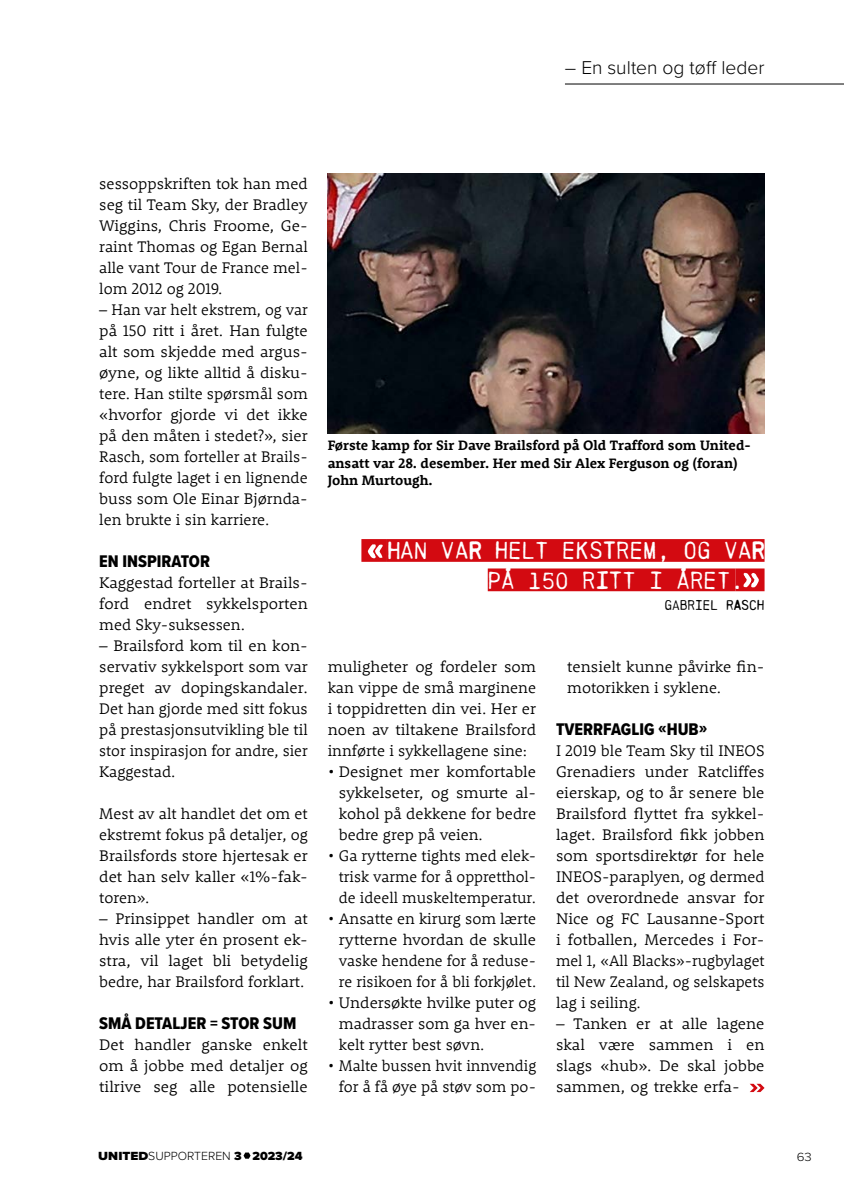
<style>
.page{position:relative;width:844px;height:1191px;background:#fff}
.page>*{position:absolute;margin:0;border:0;box-sizing:border-box;transform-origin:0 0}
.t1{font:52.5px "PRINTF";color:#fff}
.t2{font:24.5px/29.4px "PRINTF";color:#fff}
.t3{font:300 19.25px "Proxima Nova";color:#000}
.t4{font:17.5px "Proxima Nova Cond Extrabld";color:#000}
.t5{font:300 15.75px/21px "Rooney";color:#000;text-align:justify}
.t6{font:700 14px/17.5px "Rooney";color:#000}
.t7{font:14px "PRINTF";color:#000}
.t8{font:900 12.25px "Proxima Nova";color:#000;scale:1.09 1}
.t9{font:300 12.25px "Proxima Nova";color:#000;scale:1.09 1}
.s1{font-size:52.5px}
.s2{font-weight:300}
</style>
<div class="page">
<svg style="left:243px;top:1152px;width:7px;height:6px"></svg>
<svg style="left:750px;top:1083px;width:14px;height:9px"></svg>
<div style="left:361px;top:539px;width:26px;height:23px;background:#d30a11"></div>
<div style="left:387px;top:539px;width:377px;height:23px;background:#d30a11"></div>
<div style="left:487px;top:568px;width:248px;height:23px;background:#d30a11"></div>
<div style="left:735px;top:568px;width:29px;height:23px;background:#d30a11"></div>
<img style="left:327px;top:174px;width:437px;height:260px">
<hr style="left:564px;top:84px;width:279px;height:1px;background:#000">
<p class="t3" style="left:564px;top:53px;width:201px">– En sulten og tøff leder</p>
<p class="t5" style="left:99px;top:173px;width:210px">sessoppskriften tok han med seg til Team Sky, der Bradley Wiggins, Chris Froome, Ge&shy;raint Thomas og Egan Bernal alle vant Tour de France mel&shy;lom 2012 og 2019.</p>
<p class="t5" style="left:99px;top:299px;width:210px">– Han var helt ekstrem, og var på 150 ritt i året. Han fulgte alt som skjedde med argus&shy;øyne, og likte alltid å disku&shy;tere. Han stilte spørsmål som «hvorfor gjorde vi det ikke på den måten i stedet?», sier Rasch, som forteller at Brails&shy;ford fulgte laget i en lignende buss som Ole Einar Bjørnda&shy;len brukte i sin karriere.</p>
<p class="t4" style="left:99px;top:548px;width:112px">EN INSPIRATOR</p>
<p class="t5" style="left:99px;top:572px;width:210px">Kaggestad forteller at Brails&shy;ford endret sykkelsporten med Sky-suksessen.</p>
<p class="t5" style="left:99px;top:635px;width:210px">– Brailsford kom til en kon&shy;servativ sykkelsport som var preget av dopingskandaler.<br>Det han gjorde med sitt fokus på prestasjonsutvikling ble til stor inspirasjon for andre, sier Kaggestad.</p>
<p class="t5" style="left:99px;top:803px;width:210px">Mest av alt handlet det om et ekstremt fokus på detaljer, og Brailsfords store hjertesak er det han selv kaller «1%-fak&shy;toren».</p>
<p class="t5" style="left:99px;top:908px;width:210px">– Prinsippet handler om at hvis alle yter én prosent ek&shy;stra, vil laget bli betydelig bedre, har Brailsford forklart.</p>
<p class="t4" style="left:99px;top:1010px;width:199px">SMÅ DETALJER = STOR SUM</p>
<p class="t5" style="left:99px;top:1034px;width:210px">Det handler ganske enkelt om å jobbe med detaljer og tilrive seg alle potensielle</p>
<p class="t6" style="left:327px;top:436px;width:424px">Første kamp for Sir Dave Brailsford på Old Trafford som United&shy;ansatt var 28. desember. Her med Sir Alex Ferguson og (foran)<br>John Murtough.</p>
<h2 class="t2" style="left:487px;top:536px;width:278px;text-indent:-126px"><span class="s1">«</span>HAN VAR HELT EKSTREM, OG VAR<br>PÅ 150 RITT I ÅRET.</h2>
<p class="t7" style="left:664px;top:597px;width:102px">GABRIEL RASCH</p>
<h1 class="t1" style="left:735px;top:550px;width:30px">»</h1>
<p class="t5" style="left:327px;top:656px;width:210px">muligheter og fordeler som kan vippe de små marginene i toppidretten din vei. Her er noen av tiltakene Brailsford innførte i sykkellagene sine:</p>
<p class="t5" style="left:339px;top:761px;width:199px;text-indent:-11px">• Designet mer komfortable sykkelseter, og smurte al&shy;kohol på dekkene for bedre bedre grep på veien.</p>
<p class="t5" style="left:339px;top:845px;width:199px;text-indent:-11px">• Ga rytterne tights med elek&shy;trisk varme for å oppretthol&shy;de ideell muskeltemperatur.</p>
<p class="t5" style="left:339px;top:908px;width:199px;text-indent:-11px">• Ansatte en kirurg som lærte rytterne hvordan de skulle vaske hendene for å reduse&shy;re risikoen for å bli forkjølet.</p>
<p class="t5" style="left:339px;top:992px;width:199px;text-indent:-11px">• Undersøkte hvilke puter og madrasser som ga hver en&shy;kelt rytter best søvn.</p>
<p class="t5" style="left:327px;top:1055px;width:210px;text-align:right">• Malte bussen hvit innvendig for å få øye på støv som po-</p>
<p class="t5" style="left:567px;top:656px;width:199px">tensielt kunne påvirke fin&shy;motorikken i syklene.</p>
<p class="t4" style="left:556px;top:716px;width:153px">TVERRFAGLIG «HUB»</p>
<p class="t5" style="left:556px;top:740px;width:210px">I 2019 ble Team Sky til INEOS Grenadiers under Ratcliffes eierskap, og to år senere ble Brailsford flyttet fra sykkel&shy;laget. Brailsford fikk jobben som sportsdirektør for hele INEOS-paraplyen, og dermed det overordnede ansvar for Nice og FC Lausanne-Sport i fotballen, Mercedes i For&shy;mel 1, «All Blacks»-rugbylaget til New Zealand, og selskapets lag i seiling.</p>
<p class="t5" style="left:556px;top:1013px;width:210px">– Tanken er at alle lagene skal være sammen i en slags «hub». De skal jobbe sammen, og trekke erfa-</p>
<p class="t8" style="left:98px;top:1146px;width:189px">UNITED<span class="s2">SUPPORTEREN</span> 3 2023/24</p>
<p class="t9" style="left:796px;top:1147px;width:15px">63</p>
</div>
